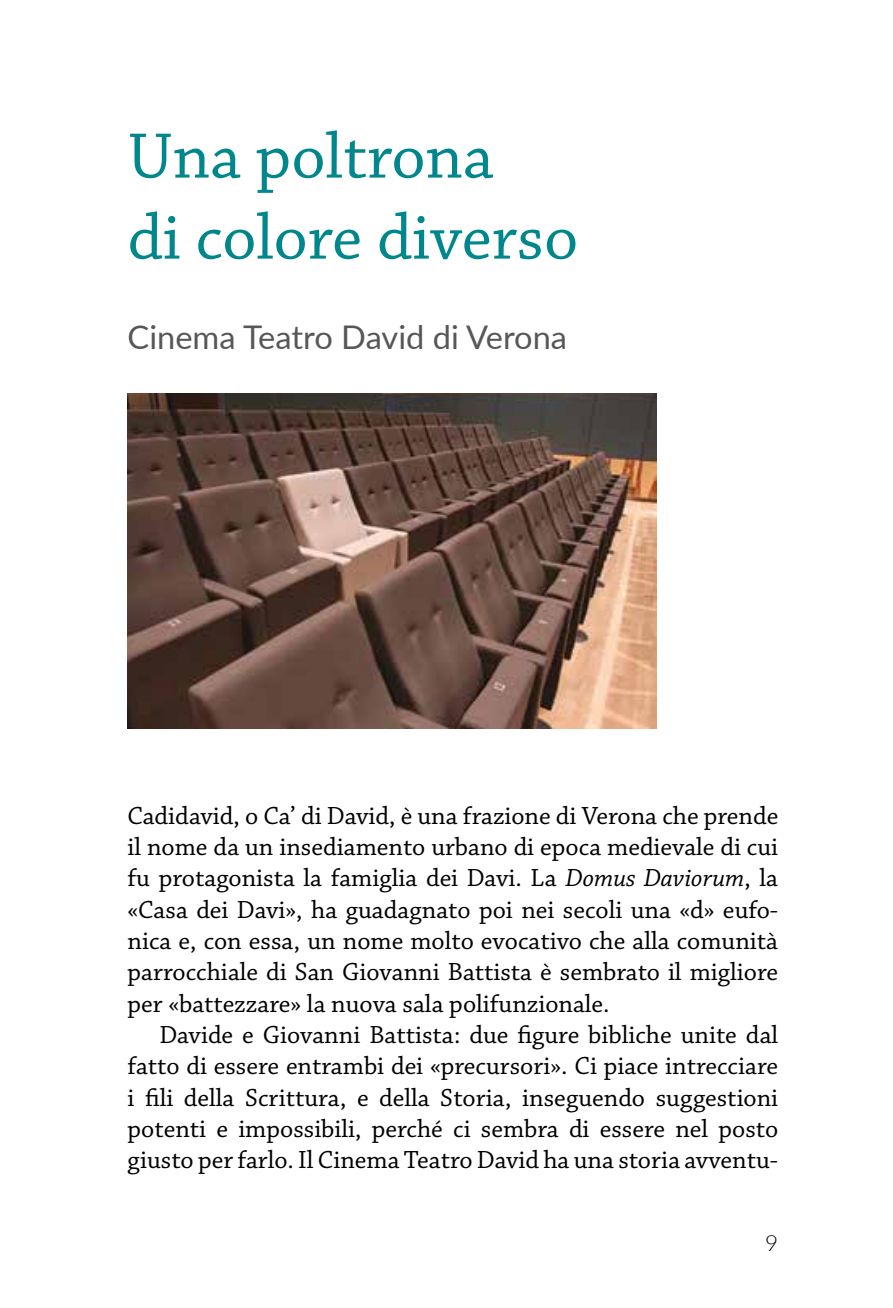
<style>
.page{position:relative;width:893px;height:1308px;background:#fff}
.page>*{position:absolute;margin:0;border:0;box-sizing:border-box;transform-origin:0 0}
.t1{font:67.5px/81px "Chaparral Pro";color:#00868d}
.t2{font:32.62px "Lato";color:#575756}
.t3{font:26.1px/31.3px "Chaparral Pro";color:#000;text-align:justify}
.t4{font:300 22.5px "Lato";color:#000}
.s1{font-style:italic}
</style>
<div class="page">
<img style="left:128px;top:393px;width:528px;height:335px">
<h1 class="t1" style="left:128px;top:118px;width:452px">Una poltrona<br>di colore diverso</h1>
<p class="t2" style="left:128px;top:313px;width:441px">Cinema Teatro David di Verona</p>
<p class="t3" style="left:128px;top:800px;width:652px">Cadidavid, o Ca’ di David, è una frazione di Verona che prende il nome da un insediamento urbano di epoca medievale di cui fu protagonista la famiglia dei Davi. La <span class="s1">Domus Daviorum</span>, la «Casa dei Davi», ha guadagnato poi nei secoli una «d» eufo&shy;nica e, con essa, un nome molto evocativo che alla comunità parrocchiale di San Giovanni Battista è sembrato il migliore per «battezzare» la nuova sala polifunzionale.</p>
<p class="t3" style="left:128px;top:1020px;width:652px;text-indent:32px">Davide e Giovanni Battista: due figure bibliche unite dal fatto di essere entrambi dei «precursori». Ci piace intrecciare i fili della Scrittura, e della Storia, inseguendo suggestioni potenti e impossibili, perché ci sembra di essere nel posto giusto per farlo. Il Cinema Teatro David ha una storia avventu-</p>
<p class="t4" style="left:765px;top:1226px;width:15px">9</p>
</div>
